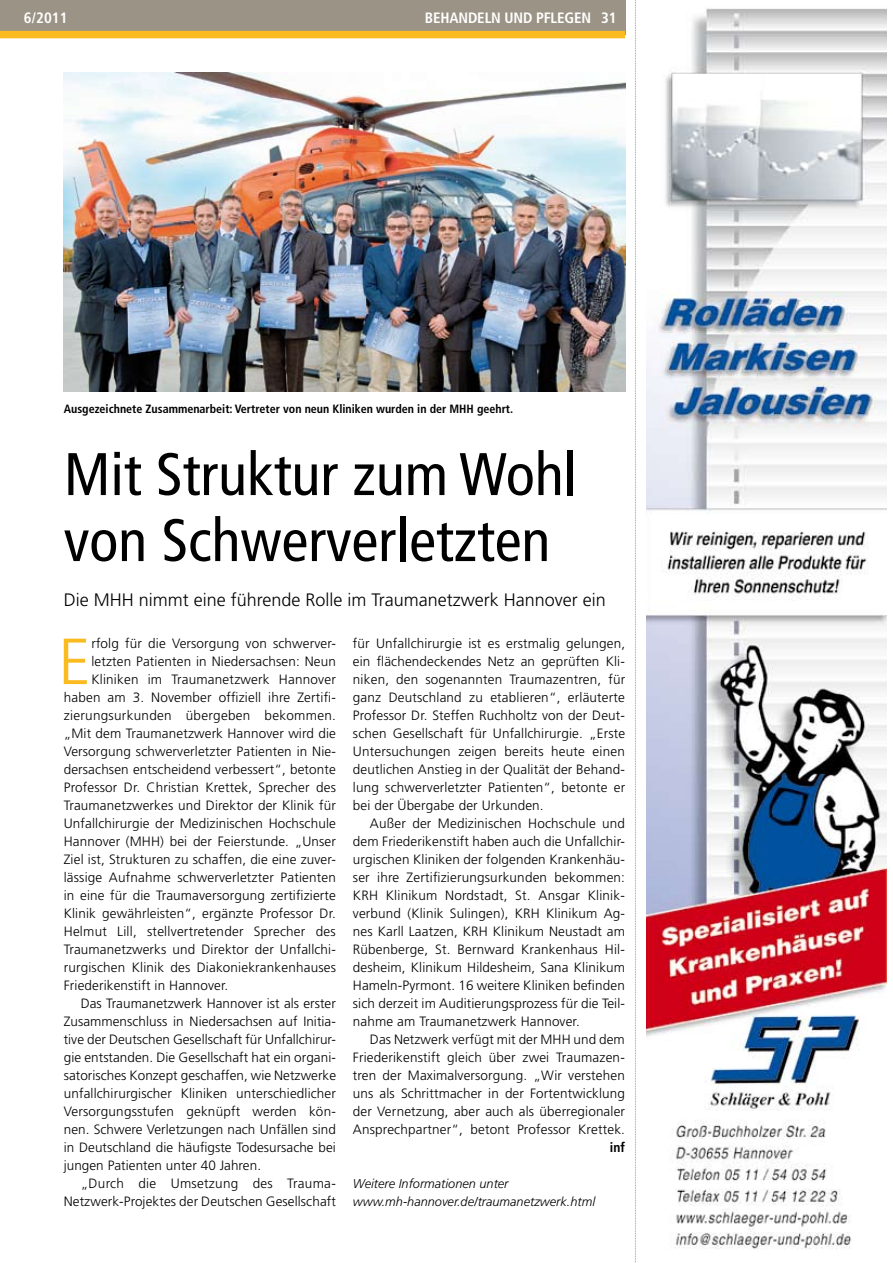
<style>
.page{position:relative;width:893px;height:1263px;background:#fff}
.page>*{position:absolute;margin:0;border:0;box-sizing:border-box;transform-origin:0 0}
.t1{font:300 65.1px "Frutiger";color:#fabb21}
.t2{font:condensed 60px/66px "Frutiger";color:#000}
.t3{font:300 18px "Frutiger";color:#000}
.t4{font:700 condensed 15px "Frutiger";letter-spacing:-.01em;color:#fff}
.t5{font:300 13.5px/18px "Frutiger";letter-spacing:.01em;color:#000;text-align:justify}
.t6{font:700 condensed 13.5px "Frutiger";color:#000}
.t7{font:italic 300 12.75px/18px "Frutiger";color:#000}
.t8{font:700 condensed 12px "Frutiger";color:#000}
</style>
<div class="page">
<img style="left:64px;top:72px;width:561px;height:319px">
<div style="left:0;top:0;width:625px;height:34px;background:#9b9386"></div>
<div style="left:0;top:31px;width:625px;height:7px;background:#fabb21"></div>
<img style="left:646px;top:8px;width:240px;height:1241px">
<svg style="left:635px;top:0;width:1px;height:1263px"></svg>
<p class="t4" style="left:24px;top:9px;width:45px">6/2011</p>
<p class="t4" style="left:425px;top:9px;width:193px">Behandeln und Pflegen 31</p>
<p class="t8" style="left:64px;top:402px;width:451px">Ausgezeichnete Zusammenarbeit: Vertreter von neun Kliniken wurden in der MHH geehrt.</p>
<h2 class="t2" style="left:64px;top:442px;width:515px">Mit Struktur zum Wohl von Schwerverletzten</h2>
<h3 class="t3" style="left:64px;top:589px;width:544px">Die MHH nimmt eine führende Rolle im Traumanetzwerk Hannover ein</h3>
<h1 class="t1" style="left:58px;top:625px;width:34px">E</h1>
<p class="t5" style="left:91px;top:634px;width:246px">rfolg für die Versorgung von schwerver-</p>
<p class="t5" style="left:91px;top:652px;width:246px">letzten Patienten in Niedersachsen: Neun</p>
<p class="t5" style="left:91px;top:670px;width:246px">Kliniken im Traumanetzwerk Hannover</p>
<p class="t5" style="left:64px;top:688px;width:274px">haben am 3. November offiziell ihre Zertifi-</p>
<p class="t5" style="left:64px;top:706px;width:274px">zierungsurkunden übergeben bekommen.</p>
<p class="t5" style="left:64px;top:724px;width:274px">„Mit dem Traumanetzwerk Hannover wird die</p>
<p class="t5" style="left:64px;top:742px;width:274px">Versorgung schwerverletzter Patienten in Nie-</p>
<p class="t5" style="left:64px;top:760px;width:274px">dersachsen entscheidend verbessert“, betonte</p>
<p class="t5" style="left:64px;top:778px;width:274px">Professor Dr. Christian Krettek, Sprecher des</p>
<p class="t5" style="left:64px;top:796px;width:274px">Traumanetzwerkes und Direktor der Klinik für</p>
<p class="t5" style="left:64px;top:814px;width:274px">Unfallchirurgie der Medizinischen Hochschule</p>
<p class="t5" style="left:64px;top:832px;width:274px">Hannover (MHH) bei der Feierstunde. „Unser</p>
<p class="t5" style="left:64px;top:850px;width:274px">Ziel ist, Strukturen zu schaffen, die eine zuver-</p>
<p class="t5" style="left:64px;top:868px;width:274px">lässige Aufnahme schwerverletzter Patienten</p>
<p class="t5" style="left:64px;top:886px;width:274px">in eine für die Traumaversorgung zertifizierte</p>
<p class="t5" style="left:64px;top:904px;width:274px">Klinik gewährleisten“, ergänzte Professor Dr.</p>
<p class="t5" style="left:64px;top:922px;width:273px">Helmut Lill, stellvertretender Sprecher des</p>
<p class="t5" style="left:64px;top:940px;width:274px">Traumanetzwerks und Direktor der Unfallchi-</p>
<p class="t5" style="left:64px;top:958px;width:274px">rurgischen Klinik des Diakoniekrankenhauses</p>
<p class="t5" style="left:64px;top:976px;width:166px">Friederikenstift in Hannover.</p>
<p class="t5" style="left:81px;top:994px;width:257px">Das Traumanetzwerk Hannover ist als erster</p>
<p class="t5" style="left:64px;top:1012px;width:274px">Zusammenschluss in Niedersachsen auf Initia-</p>
<p class="t5" style="left:64px;top:1030px;width:274px">tive der Deutschen Gesellschaft für Unfallchirur-</p>
<p class="t5" style="left:64px;top:1048px;width:274px">gie entstanden. Die Gesellschaft hat ein organi-</p>
<p class="t5" style="left:64px;top:1066px;width:274px">satorisches Konzept geschaffen, wie Netzwerke</p>
<p class="t5" style="left:64px;top:1084px;width:274px">unfallchirurgischer Kliniken unterschiedlicher</p>
<p class="t5" style="left:64px;top:1102px;width:274px">Versorgungsstufen geknüpft werden kön-</p>
<p class="t5" style="left:64px;top:1120px;width:274px">nen. Schwere Verletzungen nach Unfällen sind</p>
<p class="t5" style="left:64px;top:1138px;width:274px">in Deutschland die häufigste Todesursache bei</p>
<p class="t5" style="left:64px;top:1156px;width:199px">jungen Patienten unter 40 Jahren.</p>
<p class="t5" style="left:81px;top:1174px;width:257px">„Durch die Umsetzung des Trauma-</p>
<p class="t5" style="left:64px;top:1192px;width:274px">Netzwerk-Projektes der Deutschen Gesellschaft</p>
<p class="t5" style="left:353px;top:634px;width:274px">für Unfallchirurgie ist es erstmalig gelungen, ein flächendeckendes Netz an geprüften Kli&shy;niken, den sogenannten Traumazentren, für ganz Deutschland zu etablieren“, erläuterte Professor Dr. Steffen Ruchholtz von der Deut&shy;schen Gesellschaft für Unfallchirurgie. „Erste Untersuchungen zeigen bereits heute einen deutlichen Anstieg in der Qualität der Behand&shy;lung schwerverletzter Patienten“, betonte er bei der Übergabe der Urkunden.</p>
<p class="t5" style="left:353px;top:814px;width:274px;text-indent:17px">Außer der Medizinischen Hochschule und dem Friederikenstift haben auch die Unfallchir&shy;urgischen Kliniken der folgenden Krankenhäu&shy;ser ihre Zertifizierungsurkunden bekommen:<br>KRH Klinikum Nordstadt, St. Ansgar Klinik&shy;verbund (Klinik Sulingen), KRH Klinikum Ag&shy;nes Karll Laatzen, KRH Klinikum Neustadt am Rübenberge, St. Bernward Krankenhaus Hil&shy;desheim, Klinikum Hildesheim, Sana Klinikum Hameln-Pyrmont. 16 weitere Kliniken befinden sich derzeit im Auditierungsprozess für die Teil&shy;nahme am Traumanetzwerk Hannover.</p>
<p class="t5" style="left:353px;top:1030px;width:274px;text-indent:17px">Das Netzwerk verfügt mit der MHH und dem Friederikenstift gleich über zwei Traumazen&shy;tren der Maximalversorgung. „Wir verstehen uns als Schrittmacher in der Fortentwicklung der Vernetzung, aber auch als überregionaler Ansprechpartner“, betont Professor Krettek.</p>
<p class="t6" style="left:610px;top:1139px;width:17px">inf</p>
<p class="t7" style="left:353px;top:1175px;width:244px">Weitere Informationen unter www.mh-hannover.de/traumanetzwerk.html</p>
</div>
